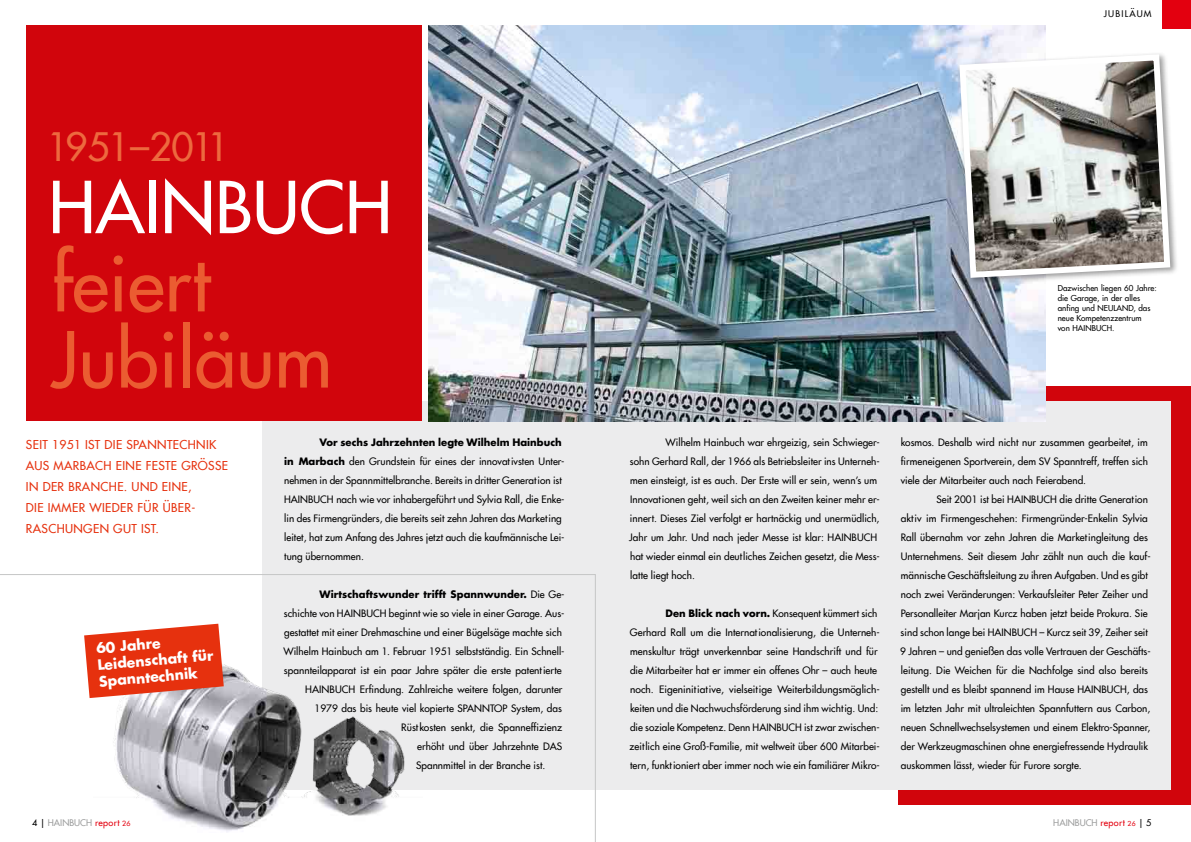
<style>
.page{position:relative;width:1191px;height:842px;background:#fff}
.page>*{position:absolute;margin:0;border:0;box-sizing:border-box;transform-origin:0 0}
.t1{font:500 75px/76.2px "Futura Com";color:#eb5c31}
.t2{font:500 69.6px "Futura Com";color:#fff}
.t3{font:500 38.4px "Futura Com";letter-spacing:-.045em;color:#ed693e}
.t4{font:700 14px/16.8px "Futura Com";color:#fff}
.t5{font:500 12px "Futura Com";letter-spacing:.03em;color:#e6310e}
.t6{font:500 10px/19px "Futura Com";letter-spacing:.005em;color:#000}
.t7{font:700 10px "Futura Com";letter-spacing:.005em;color:#000}
.t8{font:500 9px "Futura Com";color:#9c9d9d}
.t9{font:500 9px "Futura Com";color:#000}
.t10{font:500 8px/10px "Futura Com";letter-spacing:.005em;color:#000}
.s1{font-weight:700}
.s2{font-weight:500}
.s3{color:#000}
.s4{color:#e3000f}
.s5{font-size:7px;color:#e3000f}
.s6{font-size:6.7px;color:#e3000f}
</style>
<div class="page">
<div style="left:899px;top:386px;width:292px;height:419px;background:#d1050c"></div>
<div style="left:262px;top:402px;width:909px;height:388px;background:#ececed"></div>
<img style="left:428px;top:26px;width:617px;height:395px">
<div style="left:957px;top:52px;width:221px;height:234px;background:#000;opacity:.39"></div>
<svg style="left:956px;top:51px;width:217px;height:230px"></svg>
<div style="left:1162px;top:0;width:29px;height:28px;background:#e3000f"></div>
<div style="left:26px;top:26px;width:396px;height:395px;background:#d1050c"></div>
<svg style="left:0;top:574px;width:595px;height:258px"></svg>
<svg style="left:84px;top:624px;width:140px;height:74px;background:#e65236"></svg>
<h3 class="t3" style="left:47px;top:118px;width:184px">1951–2011</h3>
<h2 class="t2" style="left:49px;top:156px;width:345px">HAINBUCH</h2>
<h1 class="t1" style="left:51px;top:242px;width:282px">feiert<br>Jubiläum</h1>
<p class="t5" style="left:26px;top:435px;width:86px">Seit 1951 ist die</p>
<p class="t5" style="left:126px;top:435px;width:16px">Spanntechnik</p>
<p class="t5" style="left:26px;top:456px;width:9px">aus</p>
<p class="t5" style="left:54px;top:456px;width:20px">Marbach</p>
<p class="t5" style="left:116px;top:456px;width:8px">eine</p>
<p class="t5" style="left:146px;top:456px;width:7px">feste</p>
<p class="t5" style="left:181px;top:456px;width:47px">GröSSe</p>
<p class="t5" style="left:26px;top:477px;width:25px">in der</p>
<p class="t5" style="left:68px;top:477px;width:16px">Branche</p>
<p class="t5" style="left:124px;top:477px;width:46px">. Und eine</p>
<p class="t5" style="left:188px;top:477px;width:5px">,</p>
<p class="t5" style="left:26px;top:498px;width:7px">die</p>
<p class="t5" style="left:48px;top:498px;width:9px">immer</p>
<p class="t5" style="left:89px;top:498px;width:9px">wieder</p>
<p class="t5" style="left:138px;top:498px;width:34px">für Über</p>
<p class="t5" style="left:191px;top:498px;width:5px">-</p>
<p class="t5" style="left:26px;top:519px;width:10px">raschungen</p>
<p class="t5" style="left:113px;top:519px;width:9px">gut</p>
<p class="t5" style="left:141px;top:519px;width:19px">ist.</p>
<h3 class="t4" style="left:95px;top:639px;width:117px;rotate:-5deg">60 Jahre<br>Leidenschaft für<br>Spanntechnik</h3>
<p class="t6" style="left:284px;top:432px;width:282px;text-indent:35px"><span class="s1">Vor sechs Jahrzehnten legte Wilhelm Hainbuch in Marbach</span> den Grundstein für eines der innovativsten Unter&shy;nehmen in der Spannmittelbranche. Bereits in dritter Generation ist HAINBUCH nach wie vor inhabergeführt und Sylvia Rall, die Enke&shy;lin des Firmengründers, die bereits seit zehn Jahren das Marketing leitet, hat zum Anfang des Jahres jetzt auch die kaufmännische Lei&shy;tung übernommen.</p>
<p class="t7" style="left:319px;top:587px;width:246px">Wirtschaftswunder trifft Spannwunder. <span class="s2">Die Ge-</span></p>
<p class="t6" style="left:284px;top:603px;width:282px">schichte von HAINBUCH beginnt wie so viele in einer Garage. Aus-</p>
<p class="t6" style="left:284px;top:622px;width:279px">gestattet mit einer Drehmaschine und einer Bügelsäge machte sich</p>
<p class="t6" style="left:283px;top:641px;width:283px">Wilhelm Hainbuch am 1. Februar 1951 selbstständig. Ein Schnell-</p>
<p class="t6" style="left:284px;top:660px;width:279px">spannteilapparat ist ein paar Jahre später die erste patentierte</p>
<p class="t6" style="left:305px;top:679px;width:259px">HAINBUCH Erfindung. Zahlreiche weitere folgen, darunter</p>
<p class="t6" style="left:314px;top:698px;width:249px">1979 das bis heute viel kopierte SPANNTOP System, das</p>
<p class="t6" style="left:401px;top:717px;width:162px">Rüstkosten senkt, die Spanneffizienz</p>
<p class="t6" style="left:417px;top:736px;width:133px">erhöht und über Jahrzehnte das</p>
<p class="t6" style="left:416px;top:755px;width:131px">Spannmittel in der Branche ist.</p>
<p class="t9" style="left:1103px;top:7px;width:12px">Jubiläum</p>
<p class="t10" style="left:1057px;top:282px;width:100px">Dazwischen liegen 60 Jahre: die Garage, in der alles anfing und NEULAND, das neue Kompetenzzentrum<br>von HAINBUCH.</p>
<p class="t6" style="left:629px;top:432px;width:252px;text-indent:36px">Wilhelm Hainbuch war ehrgeizig, sein Schwieger&shy;sohn Gerhard Rall, der 1966 als Betriebsleiter ins Unterneh&shy;men einsteigt, ist es auch. Der Erste will er sein, wenn’s um Innovationen geht, weil sich an den Zweiten keiner mehr er&shy;innert. Dieses Ziel verfolgt er hartnäckig und unermüdlich, Jahr um Jahr. Und nach jeder Messe ist klar: HAINBUCH hat wieder einmal ein deutliches Zeichen gesetzt, die Mess&shy;latte liegt hoch.</p>
<p class="t6" style="left:629px;top:603px;width:252px;text-indent:36px"><span class="s1">Den Blick nach vorn.</span> Konsequent kümmert sich Gerhard Rall um die Internationalisierung, die Unterneh&shy;menskultur trägt unverkennbar seine Handschrift und für die Mitarbeiter hat er immer ein offenes Ohr – auch heute noch. Eigeninitiative, vielseitige Weiterbildungsmöglich&shy;keiten und die Nachwuchsförderung sind ihm wichtig. Und: die soziale Kompetenz. Denn HAINBUCH ist zwar zwischen&shy;zeitlich eine Groß-Familie, mit weltweit über 600 Mitarbei&shy;tern, funktioniert aber immer noch wie ein familiärer Mikro-</p>
<p class="t6" style="left:900px;top:432px;width:249px;text-align:justify">kosmos. Deshalb wird nicht nur zusammen gearbeitet, im firmeneigenen Sportverein, dem SV Spanntreff, treffen sich viele der Mitarbeiter auch nach Feierabend.</p>
<p class="t6" style="left:900px;top:489px;width:252px;text-indent:36px">Seit 2001 ist bei HAINBUCH die dritte Generation aktiv im Firmengeschehen: Firmengründer-Enkelin Sylvia Rall übernahm vor zehn Jahren die Marketingleitung des Unternehmens. Seit diesem Jahr zählt nun auch die kauf&shy;männische Geschäftsleitung zu ihren Aufgaben. Und es gibt noch zwei Veränderungen: Verkaufsleiter Peter Zeiher und Personalleiter Marjan Kurcz haben jetzt beide Prokura. Sie sind schon lange bei HAINBUCH – Kurcz seit 39, Zeiher seit 9 Jahren – und genießen das volle Vertrauen der Geschäfts&shy;leitung. Die Weichen für die Nachfolge sind also bereits gestellt und es bleibt spannend im Hause HAINBUCH, das im letzten Jahr mit ultraleichten Spannfuttern aus Carbon, neuen Schnellwechselsystemen und einem Elektro-Spanner, der Werkzeugmaschinen ohne energiefressende Hydraulik auskommen lässt, wieder für Furore sorgte.</p>
<p class="t8" style="left:32px;top:816px;width:100px"><span class="s3">4 |</span> HAINBUCH <span class="s4">report</span> <span class="s5">26</span></p>
<p class="t8" style="left:1053px;top:816px;width:100px">HAINBUCH <span class="s4">report</span> <span class="s6">26</span> <span class="s3">| 5</span></p>
</div>
